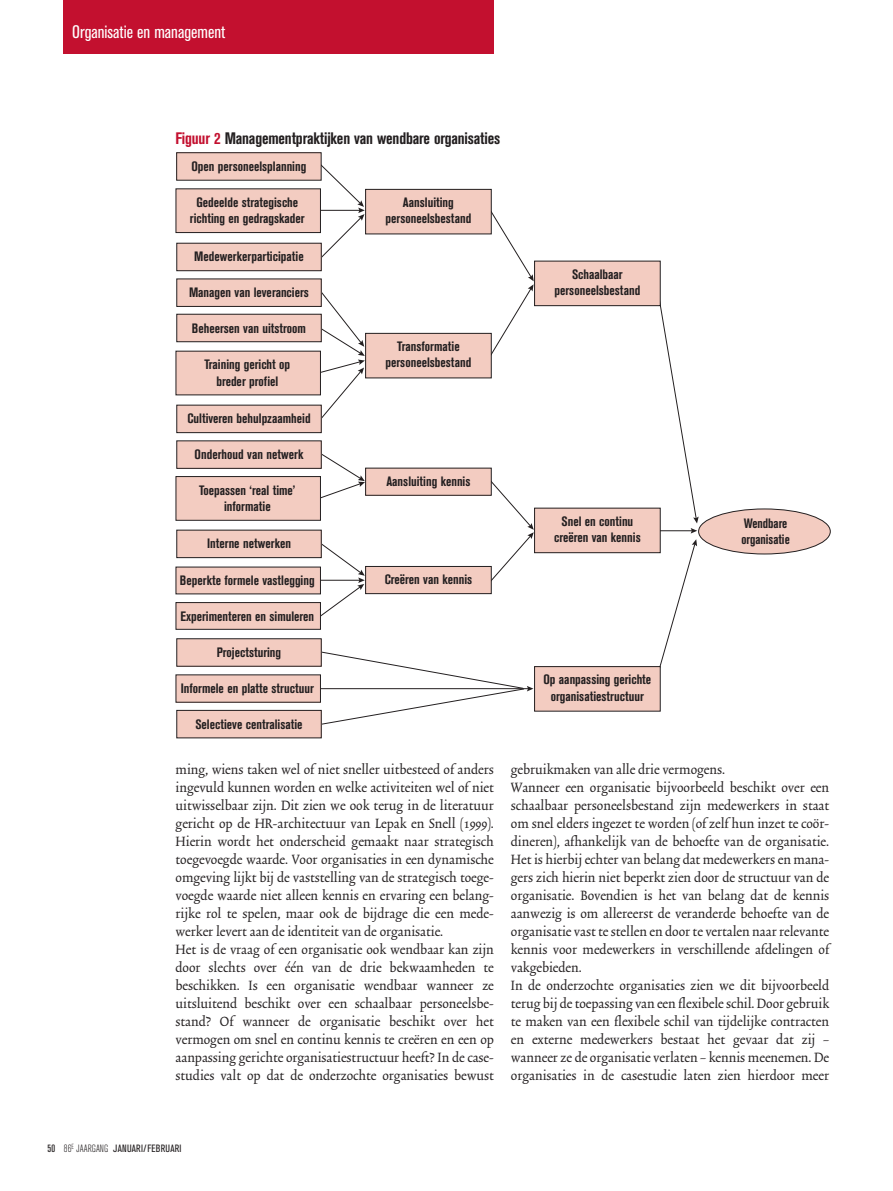
<style>
.page{position:relative;width:893px;height:1191px;background:#fff}
.page>*{position:absolute;margin:0;border:0;box-sizing:border-box;transform-origin:0 0}
.t1{font:condensed 18px "Akzidenz Grotesk BE";color:#fff}
.t2{font:700 condensed 16.5px "Akzidenz Grotesk BE";letter-spacing:-.01em;color:#231f20}
.t3{font:15.9px/18px "Trinite No 2 Rom Con";color:#231f20}
.t4{font:700 condensed 13.5px/16.2px "Akzidenz Grotesk BE";color:#231f20;text-align:center}
.t5{font:700 condensed 13.5px/16.2px "Akzidenz Grotesk BE";color:#231f20;scale:.96 1}
.t6{font:condensed 10.5px "Akzidenz Grotesk BE";letter-spacing:.02em;color:#231f20}
.t7{font:500 condensed 10.5px "Akzidenz Grotesk BE";color:#231f20}
.s1{color:#c3102f}
.s2{font-weight:300}
</style>
<div class="page">
<div style="left:64px;top:0;width:430px;height:53px;background:#c3102f"></div>
<svg style="left:298px;top:292px;width:67px;height:127px"></svg>
<svg style="left:321px;top:454px;width:44px;height:45px"></svg>
<svg style="left:308px;top:543px;width:57px;height:74px"></svg>
<svg style="left:314px;top:165px;width:51px;height:93px"></svg>
<svg style="left:488px;top:212px;width:46px;height:142px"></svg>
<svg style="left:492px;top:481px;width:42px;height:100px"></svg>
<svg style="left:657px;top:306px;width:42px;height:227px"></svg>
<svg style="left:658px;top:539px;width:39px;height:127px"></svg>
<svg style="left:320px;top:651px;width:213px;height:74px"></svg>
<div style="left:177px;top:153px;width:144px;height:27px;background:#f3ccc1"></div>
<div style="left:176px;top:152px;width:146px;height:29px;border:1px solid #231f20"></div>
<div style="left:177px;top:243px;width:144px;height:28px;background:#f3ccc1"></div>
<div style="left:176px;top:243px;width:146px;height:28px;border:1px solid #231f20"></div>
<div style="left:177px;top:279px;width:144px;height:27px;background:#f3ccc1"></div>
<div style="left:176px;top:278px;width:146px;height:29px;border:1px solid #231f20"></div>
<div style="left:177px;top:314px;width:144px;height:28px;background:#f3ccc1"></div>
<div style="left:176px;top:314px;width:146px;height:28px;border:1px solid #231f20"></div>
<div style="left:177px;top:405px;width:144px;height:28px;background:#f3ccc1"></div>
<div style="left:176px;top:405px;width:146px;height:28px;border:1px solid #231f20"></div>
<div style="left:177px;top:441px;width:144px;height:27px;background:#f3ccc1"></div>
<div style="left:176px;top:440px;width:146px;height:29px;border:1px solid #231f20"></div>
<div style="left:177px;top:530px;width:144px;height:27px;background:#f3ccc1"></div>
<div style="left:176px;top:530px;width:146px;height:28px;border:1px solid #231f20"></div>
<div style="left:177px;top:639px;width:144px;height:27px;background:#f3ccc1"></div>
<div style="left:176px;top:638px;width:146px;height:28px;border:1px solid #231f20"></div>
<div style="left:177px;top:710px;width:144px;height:28px;background:#f3ccc1"></div>
<div style="left:176px;top:710px;width:146px;height:28px;border:1px solid #231f20"></div>
<div style="left:176px;top:189px;width:144px;height:43px;background:#f3ccc1"></div>
<div style="left:176px;top:188px;width:145px;height:45px;border:1px solid #231f20"></div>
<div style="left:176px;top:351px;width:144px;height:44px;background:#f3ccc1"></div>
<div style="left:176px;top:476px;width:144px;height:44px;background:#f3ccc1"></div>
<div style="left:176px;top:476px;width:145px;height:45px;border:1px solid #231f20"></div>
<div style="left:176px;top:567px;width:144px;height:27px;background:#f3ccc1"></div>
<div style="left:176px;top:602px;width:144px;height:27px;background:#f3ccc1"></div>
<div style="left:176px;top:602px;width:145px;height:28px;border:1px solid #231f20"></div>
<div style="left:176px;top:675px;width:144px;height:27px;background:#f3ccc1"></div>
<div style="left:535px;top:261px;width:125px;height:45px;background:#f3ccc1"></div>
<div style="left:534px;top:261px;width:127px;height:45px;border:1px solid #231f20"></div>
<div style="left:366px;top:189px;width:125px;height:45px;background:#f3ccc1"></div>
<div style="left:365px;top:189px;width:127px;height:45px;border:1px solid #231f20"></div>
<div style="left:366px;top:333px;width:125px;height:45px;background:#f3ccc1"></div>
<div style="left:365px;top:333px;width:127px;height:45px;border:1px solid #231f20"></div>
<div style="left:366px;top:468px;width:125px;height:27px;background:#f3ccc1"></div>
<div style="left:365px;top:468px;width:127px;height:28px;border:1px solid #231f20"></div>
<div style="left:366px;top:566px;width:125px;height:27px;background:#f3ccc1"></div>
<div style="left:365px;top:566px;width:127px;height:28px;border:1px solid #231f20"></div>
<div style="left:535px;top:508px;width:125px;height:45px;background:#f3ccc1"></div>
<div style="left:534px;top:508px;width:127px;height:45px;border:1px solid #231f20"></div>
<div style="left:535px;top:666px;width:125px;height:45px;background:#f3ccc1"></div>
<div style="left:534px;top:666px;width:127px;height:45px;border:1px solid #231f20"></div>
<div style="left:699px;top:509px;width:131px;height:45px;background:#f3ccc1;border-radius:50%"></div>
<div style="left:698px;top:508px;width:133px;height:46px;border:1px solid #231f20;border-radius:50%"></div>
<p class="t1" style="left:72px;top:25px;width:154px">Organisatie en management</p>
<p class="t2" style="left:176px;top:132px;width:326px"><span class="s1">Figuur 2</span> Managementpraktijken van wendbare organisaties</p>
<p class="t4" style="left:191px;top:159px;width:116px">Open personeelsplanning</p>
<p class="t4" style="left:190px;top:195px;width:116px">Gedeelde strategische richting en gedragskader</p>
<p class="t4" style="left:194px;top:250px;width:111px">Medewerkerparticipatie</p>
<p class="t4" style="left:189px;top:285px;width:122px">Managen van leveranciers</p>
<p class="t4" style="left:192px;top:321px;width:116px">Beheersen van uitstroom</p>
<p class="t4" style="left:204px;top:358px;width:87px">Training gericht op breder profiel</p>
<p class="t4" style="left:187px;top:412px;width:125px">Cultiveren behulpzaamheid</p>
<p class="t4" style="left:195px;top:447px;width:110px">Onderhoud van netwerk</p>
<p class="t4" style="left:199px;top:483px;width:98px">Toepassen ‘real time’ informatie</p>
<p class="t4" style="left:207px;top:537px;width:85px">Interne netwerken</p>
<p class="t4" style="left:180px;top:573px;width:136px">Beperkte formele vastlegging</p>
<p class="t4" style="left:180px;top:609px;width:135px">Experimenteren en simuleren</p>
<p class="t4" style="left:217px;top:645px;width:66px">Projectsturing</p>
<p class="t4" style="left:181px;top:681px;width:135px">Informele en platte structuur</p>
<p class="t4" style="left:195px;top:717px;width:109px">Selectieve centralisatie</p>
<p class="t4" style="left:386px;top:195px;width:87px">Aansluiting personeelsbestand</p>
<p class="t4" style="left:386px;top:339px;width:87px">Transformatie personeelsbestand</p>
<p class="t4" style="left:386px;top:474px;width:86px">Aansluiting kennis</p>
<p class="t4" style="left:385px;top:572px;width:89px">Creëren van kennis</p>
<p class="t4" style="left:554px;top:267px;width:87px">Schaalbaar personeelsbestand</p>
<p class="t4" style="left:554px;top:514px;width:88px">Snel en continu creëren van kennis</p>
<p class="t4" style="left:544px;top:673px;width:109px">Op aanpassing gerichte organisatiestructuur</p>
<p class="t5" style="left:741px;top:516px;width:52px">Wendbare organisatie</p>
<p class="t3" style="left:176px;top:762px;width:320px">ming, wiens taken wel of niet sneller uitbesteed of anders ingevuld kunnen worden en welke activiteiten wel of niet uitwisselbaar zijn. Dit zien we ook terug in de literatuur gericht op de HR-architectuur van Lepak en Snell (1999).<br>Hierin wordt het onderscheid gemaakt naar strategisch toegevoegde waarde. Voor organisaties in een dynamische omgeving lijkt bij de vaststelling van de strategisch toege&shy;voegde waarde niet alleen kennis en ervaring een belang&shy;rijke rol te spelen, maar ook de bijdrage die een mede&shy;werker levert aan de identiteit van de organisatie.<br>Het is de vraag of een organisatie ook wendbaar kan zijn door slechts over één van de drie bekwaamheden te beschikken. Is een organisatie wendbaar wanneer ze uitsluitend beschikt over een schaalbaar personeelsbe&shy;stand? Of wanneer de organisatie beschikt over het vermogen om snel en continu kennis te creëren en een op aanpassing gerichte organisatiestructuur heeft? In de case&shy;studies valt op dat de onderzochte organisaties bewust</p>
<p class="t3" style="left:511px;top:761px;width:320px">gebruikmaken van alle drie vermogens.<br>Wanneer een organisatie bijvoorbeeld beschikt over een schaalbaar personeelsbestand zijn medewerkers in staat om snel elders ingezet te worden (of zelf hun inzet te coör&shy;dineren), afhankelijk van de behoefte van de organisatie.<br>Het is hierbij echter van belang dat medewerkers en mana&shy;gers zich hierin niet beperkt zien door de structuur van de organisatie. Bovendien is het van belang dat de kennis aanwezig is om allereerst de veranderde behoefte van de organisatie vast te stellen en door te vertalen naar relevante kennis voor medewerkers in verschillende afdelingen of vakgebieden.<br>In de onderzochte organisaties zien we dit bijvoorbeeld terug bij de toepassing van een flexibele schil. Door gebruik te maken van een flexibele schil van tijdelijke contracten en externe medewerkers bestaat het gevaar dat zij – wanneer ze de organisatie verlaten – kennis meenemen. De organisaties in de casestudie laten zien hierdoor meer</p>
<p class="t7" style="left:48px;top:1145px;width:9px">50</p>
<p class="t6" style="left:64px;top:1145px;width:119px"><span class="s2">86</span><sup>E</sup> <span class="s2">JAARGANG</span> JANUARI/FEBRUARI</p>
</div>
